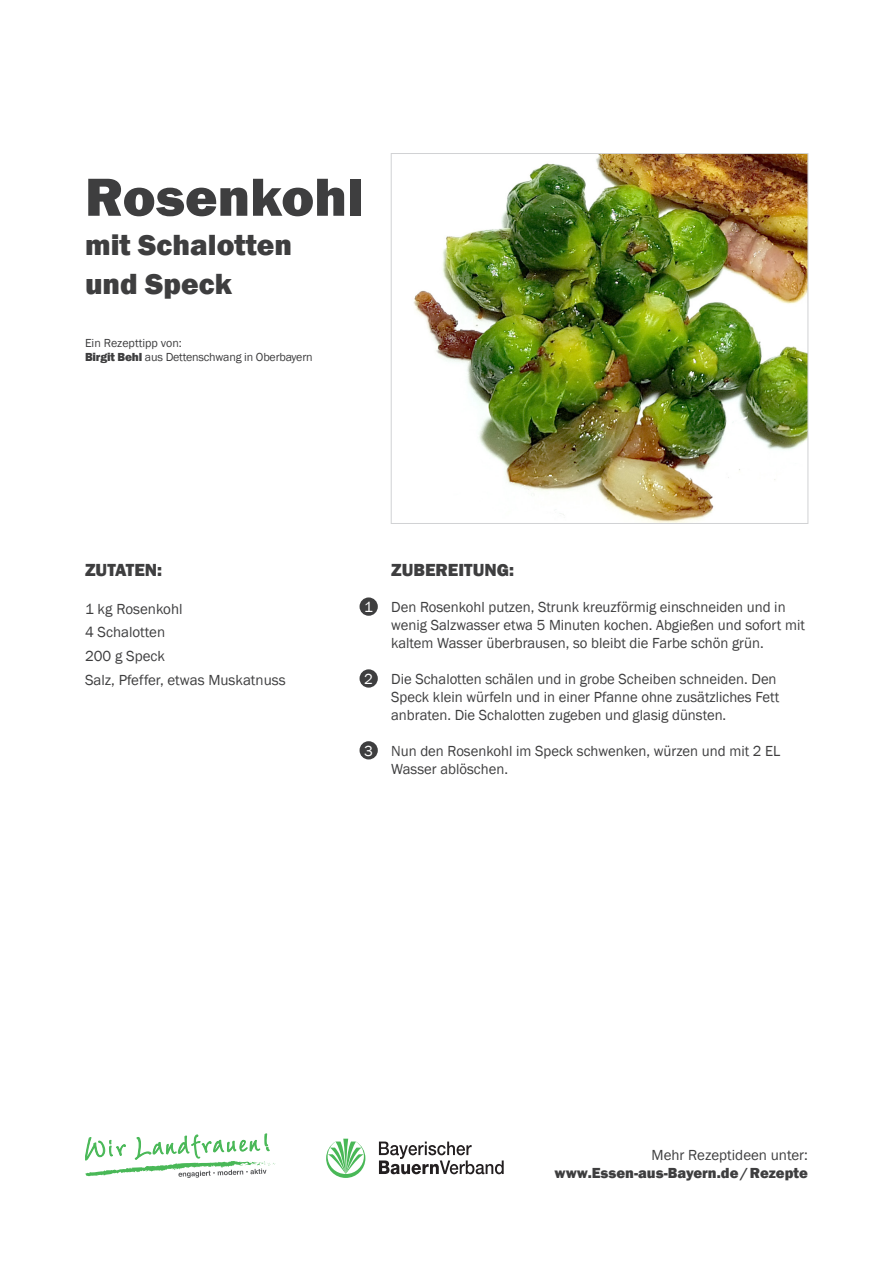
<style>
.page{position:relative;width:893px;height:1263px;background:#fff}
.page>*{position:absolute;margin:0;border:0;box-sizing:border-box;transform-origin:0 0}
.t1{font:800 55.5px "Franklin Gothic";color:#3e3e3f}
.t2{font:800 30px/39px "Franklin Gothic";color:#3e3e3f}
.t3{font:800 18px "Franklin Gothic";color:#3e3e3f}
.t4{font:15px/18px "Franklin Gothic";color:#3e3e3f}
.t5{font:800 15px "Franklin Gothic";color:#3e3e3f}
.t6{font:15px "Franklin Gothic";color:#fff}
.t7{font:12px "Franklin Gothic";letter-spacing:-.015em;color:#3e3e3f}
.s1{font-weight:800}
</style>
<div class="page">
<img style="left:413px;top:155px;width:393px;height:367px">
<div style="left:391px;top:153px;width:417px;height:371px;border:1px solid #d1d2d4"></div>
<div style="left:360px;top:597px;width:18px;height:19px;background:#3e3e3f;border-radius:50%"></div>
<div style="left:360px;top:669px;width:18px;height:19px;background:#3e3e3f;border-radius:50%"></div>
<div style="left:360px;top:741px;width:18px;height:18px;background:#3e3e3f;border-radius:50%"></div>
<svg style="left:85px;top:1134px;width:191px;height:44px"></svg>
<svg style="left:379px;top:1141px;width:125px;height:33px"></svg>
<svg style="left:326px;top:1139px;width:39px;height:39px"></svg>
<p class="t1" style="left:85px;top:161px;width:280px">Rosenkohl</p>
<p class="t2" style="left:85px;top:225px;width:208px">mit Schalotten und Speck</p>
<p class="t7" style="left:85px;top:335px;width:98px">Ein Rezepttipp von:</p>
<p class="t7" style="left:85px;top:350px;width:229px"><span class="s1">Birgit Behl</span> aus Dettenschwang in Oberbayern</p>
<p class="t3" style="left:85px;top:558px;width:79px">ZUTATEN:</p>
<p class="t4" style="left:85px;top:600px;width:99px">1 kg Rosenkohl</p>
<p class="t4" style="left:85px;top:624px;width:82px">4 Schalotten</p>
<p class="t4" style="left:85px;top:647px;width:82px">200 g Speck</p>
<p class="t4" style="left:85px;top:671px;width:202px">Salz, Pfeffer, etwas Muskatnuss</p>
<p class="t6" style="left:364px;top:597px;width:10px">1</p>
<p class="t6" style="left:364px;top:669px;width:10px">2</p>
<p class="t6" style="left:364px;top:741px;width:10px">3</p>
<p class="t3" style="left:391px;top:558px;width:124px">ZUBEREITUNG:</p>
<p class="t4" style="left:391px;top:598px;width:415px">Den Rosenkohl putzen, Strunk kreuzförmig einschneiden und in wenig Salzwasser etwa 5 Minuten kochen. Abgießen und sofort mit kaltem Wasser überbrausen, so bleibt die Farbe schön grün.</p>
<p class="t4" style="left:391px;top:670px;width:390px">Die Schalotten schälen und in grobe Scheiben schneiden. Den<br>Speck klein würfeln und in einer Pfanne ohne zusätzliches Fett anbraten. Die Schalotten zugeben und glasig dünsten.</p>
<p class="t4" style="left:391px;top:742px;width:391px">Nun den Rosenkohl im Speck schwenken, würzen und mit 2 EL<br>Wasser ablöschen.</p>
<p class="t4" style="left:651px;top:1146px;width:158px">Mehr Rezeptideen unter:</p>
<p class="t5" style="left:555px;top:1163px;width:255px">www.Essen-aus-Bayern.de/Rezepte</p>
</div>
